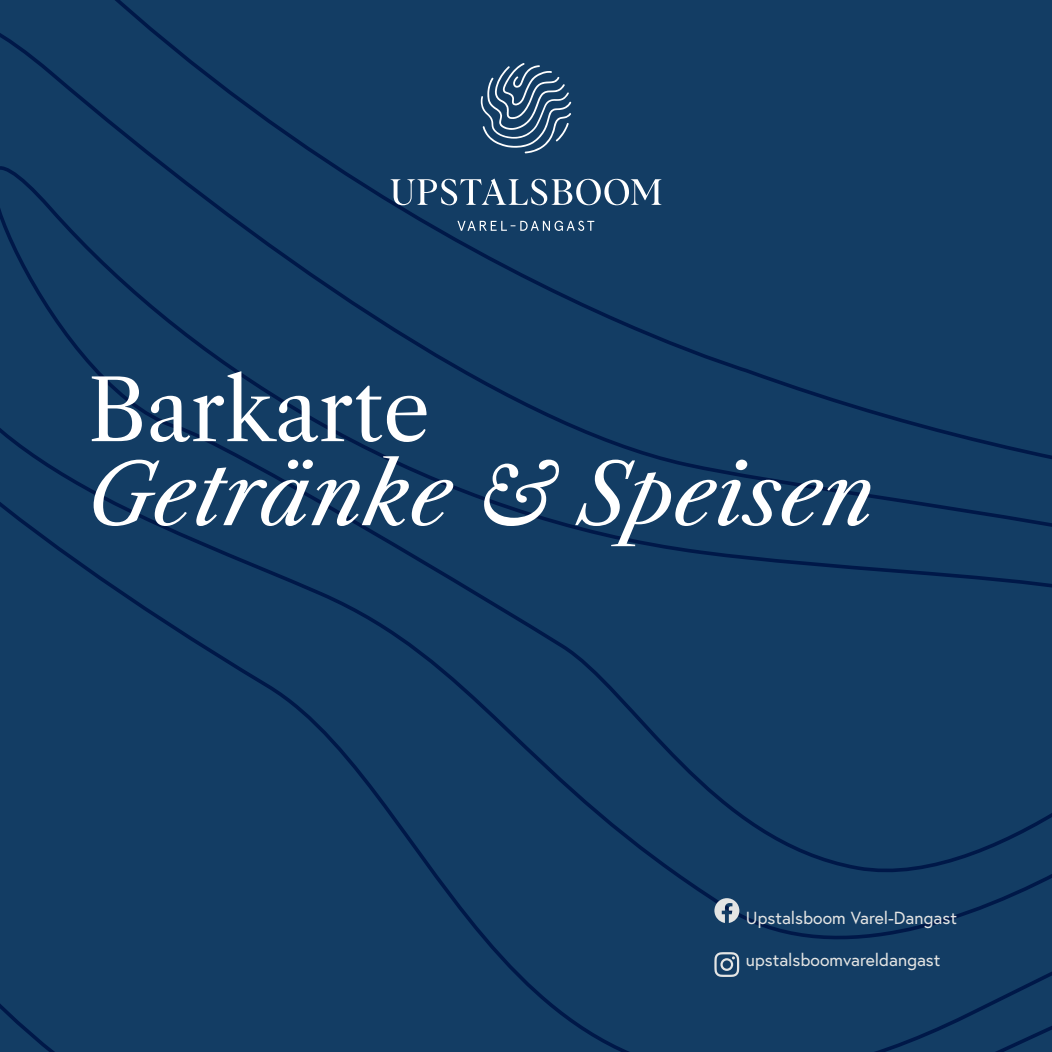
<style>
.page{position:relative;width:1052px;height:1052px;background:#133d64}
.page>*{position:absolute;margin:0;border:0;box-sizing:border-box;transform-origin:0 0}
.t1{font:italic 84px "Libre Caslon Text";color:#fff}
.t2{font:84px "Libre Caslon Text";color:#fff}
.t3{font:17.5px "Europa";color:#e4e5e4}
</style>
<div class="page">
<svg style="left:457px;top:221px;width:137px;height:10px"></svg>
<svg style="left:390px;top:178px;width:271px;height:27px"></svg>
<svg style="left:481px;top:63px;width:90px;height:90px;background:#3a5d7e"></svg>
<svg style="left:714px;top:898px;width:25px;height:25px"></svg>
<svg style="left:714px;top:952px;width:25px;height:25px"></svg>
<h1 class="t2" style="left:88px;top:360px;width:344px">Barkarte</h1>
<h1 class="t1" style="left:88px;top:444px;width:789px">Getränke &amp; Speisen</h1>
<p class="t3" style="left:746px;top:907px;width:212px">Upstalsboom Varel-Dangast</p>
<p class="t3" style="left:746px;top:949px;width:196px">upstalsboomvareldangast</p>
</div>
